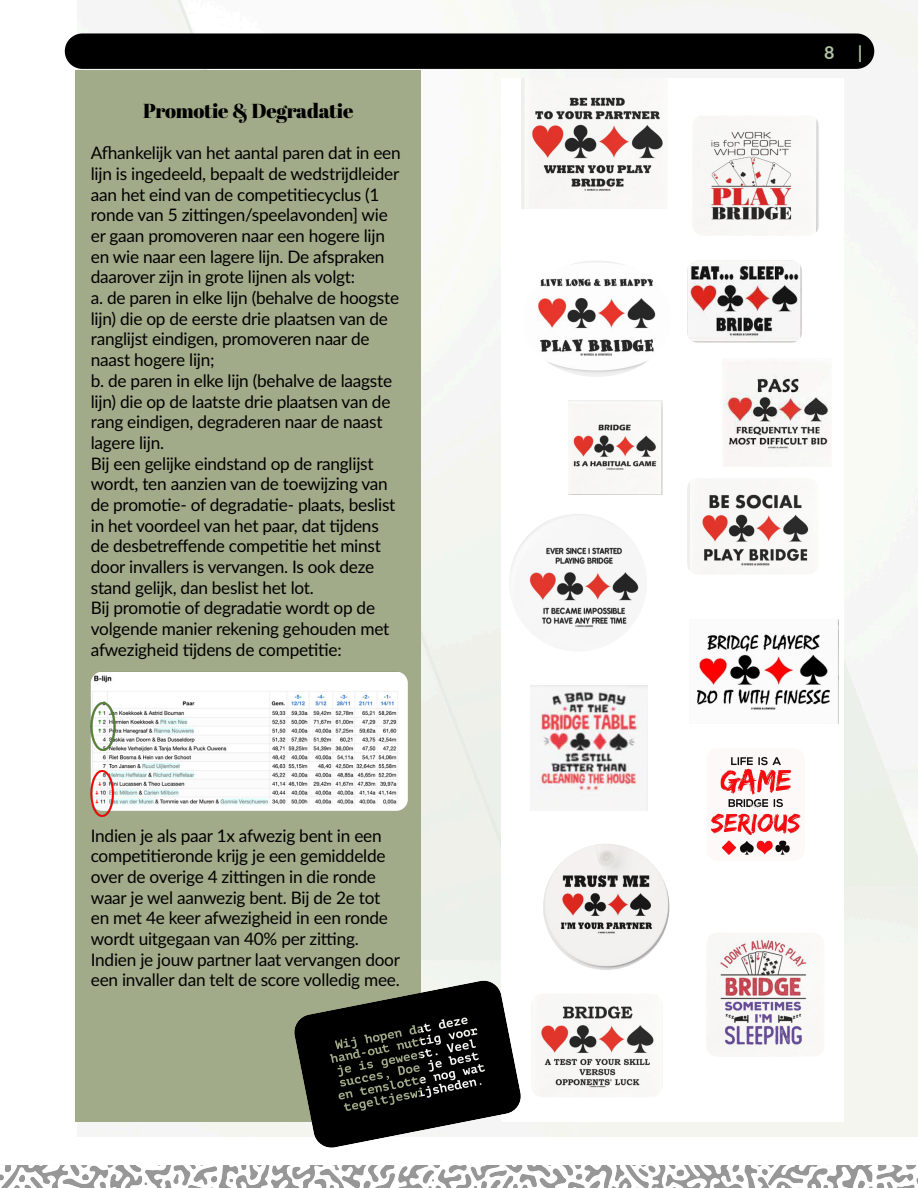
<style>
.page{position:relative;width:918px;height:1188px;background:#fff}
.page>*{position:absolute;margin:0;border:0;box-sizing:border-box;transform-origin:0 0}
.t1{font:20.25px "Abril Fatface";letter-spacing:-.015em;color:#000}
.t2{font:700 17.85px "Lato";color:#b1c2a4}
.t3{font:17.25px/20.7px "Lato";letter-spacing:-.015em;color:#000}
</style>
<div class="page">
<img style="left:0;top:1165px;width:918px;height:23px">
<div style="left:65px;top:33px;width:809px;height:36px;background:#000"></div>
<div style="left:76px;top:71px;width:345px;height:1051px;background:#a2ab89"></div>
<img style="left:91px;top:672px;width:317px;height:139px">
<img style="left:91px;top:703px;width:24px;height:48px">
<img style="left:91px;top:770px;width:23px;height:47px">
<img style="left:711px;top:757px;width:90px;height:98px">
<img style="left:521px;top:79px;width:146px;height:130px">
<img style="left:538px;top:261px;width:118px;height:116px">
<img style="left:568px;top:400px;width:94px;height:95px">
<img style="left:723px;top:361px;width:108px;height:106px">
<img style="left:509px;top:514px;width:138px;height:138px;border-radius:69px">
<img style="left:696px;top:619px;width:143px;height:105px">
<img style="left:530px;top:685px;width:117px;height:126px">
<img style="left:543px;top:844px;width:126px;height:126px;border-radius:63px">
<img style="left:693px;top:117px;width:126px;height:118px">
<img style="left:536px;top:994px;width:118px;height:103px">
<img style="left:687px;top:479px;width:122px;height:95px">
<img style="left:707px;top:933px;width:104px;height:123px">
<svg style="left:293px;top:981px;width:230px;height:167px"></svg>
<img style="left:687px;top:260px;width:115px;height:83px">
<p class="t1" style="left:143px;top:97px;width:212px">Promotie &amp; Degradatie</p>
<p class="t3" style="left:91px;top:142px;width:311px">Afhankelijk van het aantal paren dat in een lijn is ingedeeld, bepaalt de wedstrijdleider aan het eind van de competitiecyclus (1 ronde van 5 zittingen/speelavonden] wie er gaan promoveren naar een hogere lijn en wie naar een lagere lijn. De afspraken daarover zijn in grote lijnen als volgt:<br>a. de paren in elke lijn (behalve de hoogste lijn) die op de eerste drie plaatsen van de ranglijst eindigen, promoveren naar de naast hogere lijn;<br>b. de paren in elke lijn (behalve de laagste lijn) die op de laatste drie plaatsen van de rang eindigen, degraderen naar de naast lagere lijn.<br>Bij een gelijke eindstand op de ranglijst wordt, ten aanzien van de toewijzing van de promotie- of degradatie- plaats, beslist in het voordeel van het paar, dat tijdens de desbetreffende competitie het minst door invallers is vervangen. Is ook deze stand gelijk, dan beslist het lot.<br>Bij promotie of degradatie wordt op de volgende manier rekening gehouden met afwezigheid tijdens de competitie:</p>
<p class="t3" style="left:91px;top:824px;width:311px">Indien je als paar 1x afwezig bent in een competitieronde krijg je een gemiddelde over de overige 4 zittingen in die ronde waar je wel aanwezig bent. Bij de 2e tot en met 4e keer afwezigheid in een ronde wordt uitgegaan van 40% per zitting.<br>Indien je jouw partner laat vervangen door een invaller dan telt de score volledig mee.</p>
<p class="t2" style="left:824px;top:39px;width:12px">8</p>
<p class="t2" style="left:858px;top:39px;width:6px">|</p>
</div>
